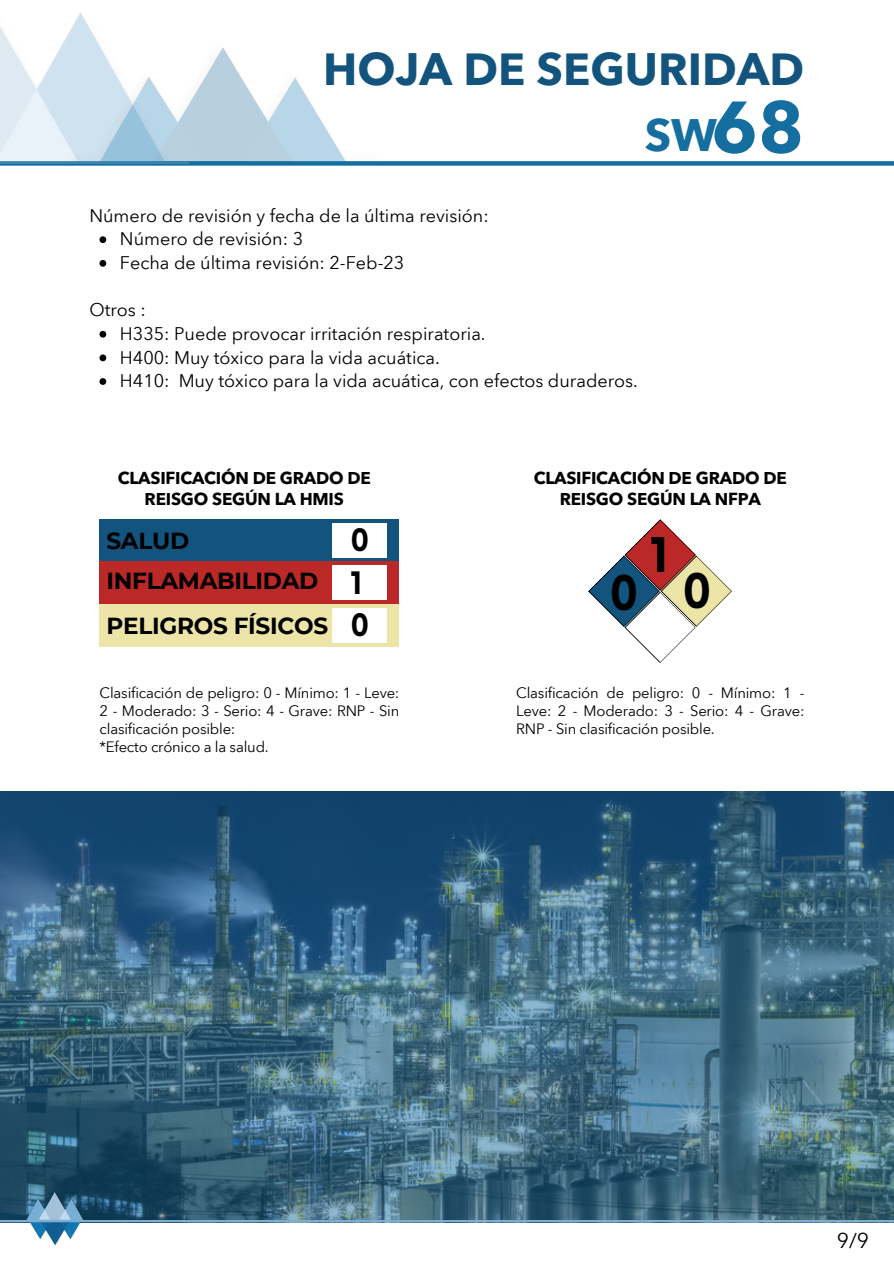
<style>
.page{position:relative;width:894px;height:1264px;background:#fff}
.page>*{position:absolute;margin:0;border:0;box-sizing:border-box;transform-origin:0 0}
.t1{font:700 71.85px "Avenir Next Thai Modern";color:#156ea0}
.t2{font:900 48.9px "Lovelo";color:#000}
.t3{font:700 44.85px "Avenir Next Thai Modern";color:#13547e}
.t4{font:700 44.85px "Avenir Next Thai Modern";color:#156ea0}
.t5{font:900 31.65px "Lovelo";color:#000}
.t6{font:700 23.1px "Montserrat";letter-spacing:-.015em;color:#000}
.t7{font:21px "Avenir Next Thai Modern";color:#000}
.t8{font:18px "Avenir Next Thai Modern";color:#000}
.t9{font:700 17.1px/21.3px "Avenir Next Thai Modern";letter-spacing:-.015em;color:#000;text-align:center}
.t10{font:14.85px/18px "Avenir Next Thai Modern";letter-spacing:-.015em;color:#000;text-align:justify}
</style>
<div class="page">
<svg style="left:588px;top:519px;width:144px;height:144px"></svg>
<div style="left:100px;top:519px;width:299px;height:42px;background:#13547e"></div>
<div style="left:100px;top:561px;width:299px;height:42px;background:#bb2828"></div>
<div style="left:100px;top:603px;width:299px;height:43px;background:#ede4a8"></div>
<div style="left:332px;top:523px;width:55px;height:34px;background:#fff"></div>
<div style="left:332px;top:608px;width:55px;height:34px;background:#fff"></div>
<div style="left:332px;top:565px;width:55px;height:34px;background:#fff"></div>
<svg style="left:99px;top:236px;width:7px;height:7px"></svg>
<svg style="left:99px;top:260px;width:7px;height:7px"></svg>
<svg style="left:99px;top:331px;width:7px;height:6px"></svg>
<svg style="left:99px;top:354px;width:7px;height:7px"></svg>
<svg style="left:99px;top:378px;width:7px;height:7px"></svg>
<svg style="left:0;top:791px;width:893px;height:428px;background:#38637d"></svg>
<img style="left:22px;top:1191px;width:64px;height:55px">
<hr style="left:0;top:1219px;width:893px;height:3px;background:#78aed3">
<div style="left:0;top:161px;width:893px;height:5px;background:#156ea0"></div>
<img style="left:0;top:12px;width:188px;height:151px">
<img style="left:70px;top:34px;width:276px;height:127px">
<p class="t3" style="left:323px;top:34px;width:482px">HOJA DE SEGURIDAD</p>
<p class="t4" style="left:644px;top:100px;width:74px">SW</p>
<p class="t1" style="left:711px;top:71px;width:94px">68</p>
<p class="t8" style="left:89px;top:201px;width:401px">Número de revisión y fecha de la última revisión:</p>
<p class="t8" style="left:120px;top:225px;width:184px">Número de revisión: 3</p>
<p class="t8" style="left:120px;top:248px;width:286px">Fecha de última revisión: 2-Feb-23</p>
<p class="t8" style="left:89px;top:296px;width:58px">Otros :</p>
<p class="t8" style="left:120px;top:319px;width:367px">H335: Puede provocar irritación respiratoria.</p>
<p class="t8" style="left:120px;top:343px;width:321px">H400: Muy tóxico para la vida acuática.</p>
<p class="t8" style="left:120px;top:367px;width:519px">H410: Muy tóxico para la vida acuática, con efectos duraderos.</p>
<p class="t9" style="left:118px;top:466px;width:254px">CLASIFICACIÓN DE GRADO DE<br>REISGO SEGÚN LA HMIS</p>
<p class="t6" style="left:106px;top:526px;width:84px">SALUD</p>
<p class="t6" style="left:106px;top:566px;width:213px">INFLAMABILIDAD</p>
<p class="t6" style="left:106px;top:611px;width:223px">PELIGROS FÍSICOS</p>
<p class="t5" style="left:350px;top:527px;width:20px">0</p>
<p class="t5" style="left:350px;top:570px;width:13px">1</p>
<p class="t5" style="left:350px;top:612px;width:20px">0</p>
<p class="t10" style="left:100px;top:683px;width:301px">Clasificación de peligro: 0 - Mínimo: 1 - Leve:<br>2 - Moderado: 3 - Serio: 4 - Grave: RNP - Sin clasificación posible:</p>
<p class="t10" style="left:100px;top:737px;width:171px">*Efecto crónico a la salud.</p>
<p class="t9" style="left:533px;top:466px;width:254px">CLASIFICACIÓN DE GRADO DE<br>REISGO SEGÚN LA NFPA</p>
<p class="t2" style="left:650px;top:535px;width:20px">1</p>
<p class="t2" style="left:609px;top:573px;width:31px">0</p>
<p class="t2" style="left:682px;top:571px;width:31px">0</p>
<p class="t10" style="left:516px;top:683px;width:289px">Clasificación de peligro: 0 - Mínimo: 1 - Leve: 2 - Moderado: 3 - Serio: 4 - Grave:<br>RNP - Sin clasificación posible.</p>
<p class="t7" style="left:836px;top:1224px;width:34px">9/9</p>
</div>
